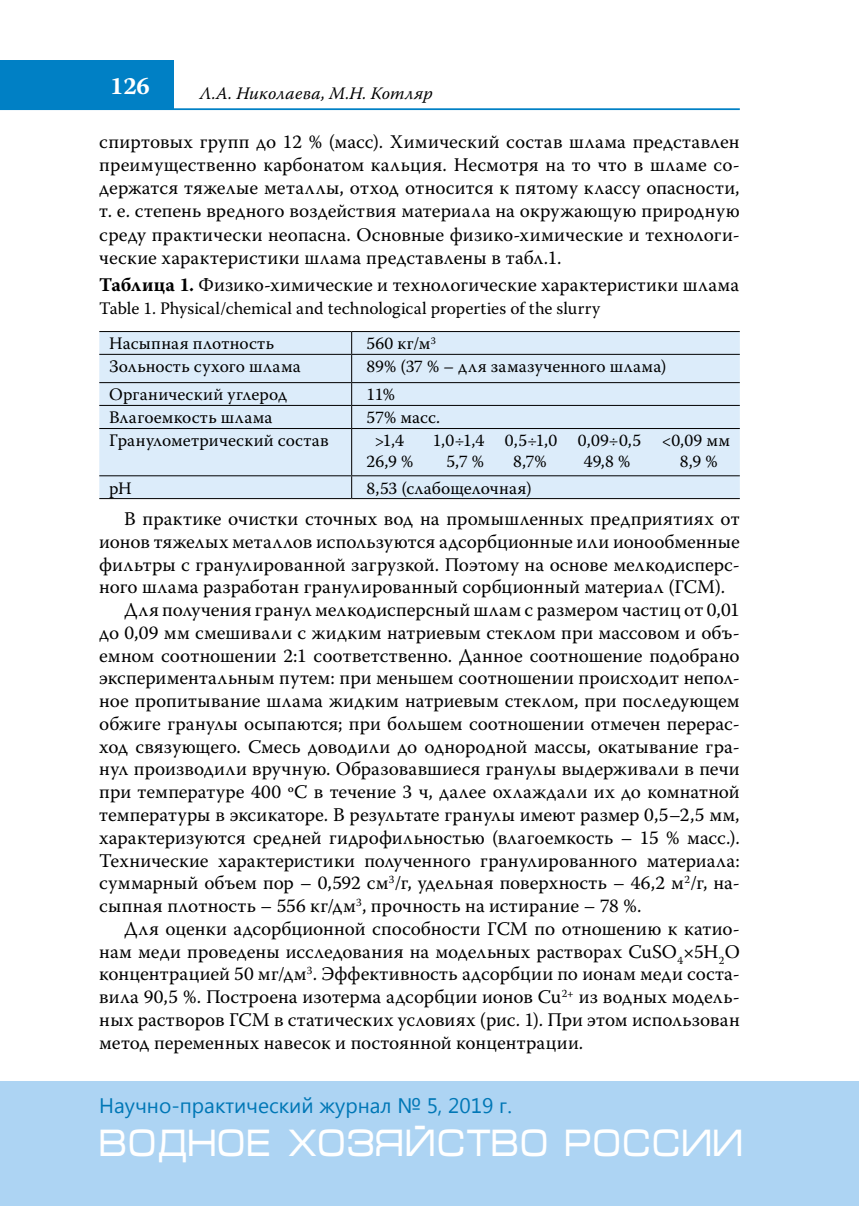
<style>
.page{position:relative;width:859px;height:1206px;background:#fff}
.page>*{position:absolute;margin:0;border:0;box-sizing:border-box;transform-origin:0 0}
.t1{font:38.5px "Micra C";color:#fff;scale:.83 1}
.t2{font:700 24.5px "Warnock Pro";color:#fff}
.t3{font:21px "Segoe UI";color:#0077b6}
.t4{font:19.25px/23.1px "Warnock Pro";letter-spacing:.005em;color:#000;text-align:justify}
.t5{font:17.5px/35.2px "Warnock Pro";letter-spacing:.01em;color:#000}
.t6{font:italic 17.5px "Warnock Pro";letter-spacing:.01em;color:#000}
.s1{font-weight:700}
</style>
<div class="page">
<hr style="left:0;top:108px;width:739px;height:2px;background:#0080c5">
<div style="left:0;top:60px;width:174px;height:50px;background:#0080c5"></div>
<div style="left:0;top:1081px;width:858px;height:124px;background:#add4f3"></div>
<div style="left:99px;top:332px;width:640px;height:166px;background:#dcecfa"></div>
<hr style="left:99px;top:331px;width:252px;height:1px;background:#000">
<hr style="left:351px;top:331px;width:388px;height:1px;background:#000">
<hr style="left:99px;top:354px;width:252px;height:1px;background:#000">
<hr style="left:351px;top:354px;width:388px;height:1px;background:#000">
<hr style="left:99px;top:382px;width:252px;height:1px;background:#000">
<hr style="left:351px;top:382px;width:388px;height:1px;background:#000">
<hr style="left:99px;top:405px;width:252px;height:1px;background:#000">
<hr style="left:351px;top:405px;width:388px;height:1px;background:#000">
<hr style="left:99px;top:428px;width:252px;height:1px;background:#000">
<hr style="left:351px;top:428px;width:388px;height:1px;background:#000">
<hr style="left:99px;top:475px;width:252px;height:1px;background:#000">
<hr style="left:351px;top:475px;width:388px;height:1px;background:#000">
<hr style="left:99px;top:498px;width:252px;height:1px;background:#000">
<hr style="left:351px;top:498px;width:388px;height:1px;background:#000">
<svg style="left:351px;top:332px;width:1px;height:96px"></svg>
<hr style="left:351px;top:429px;width:1px;height:46px;background:#000">
<svg style="left:351px;top:476px;width:1px;height:22px"></svg>
<p class="t2" style="left:110px;top:71px;width:41px">126</p>
<p class="t6" style="left:200px;top:82px;width:234px">Л.А. Николаева, М.Н. Котляр</p>
<p class="t4" style="left:99px;top:130px;width:641px">спиртовых групп до 12 % (масс). Химический состав шлама представлен преимущественно карбонатом кальция. Несмотря на то что в шламе со&shy;держатся тяжелые металлы, отход относится к пятому классу опасности, т. е. степень вредного воздействия материала на окружающую природную среду практически неопасна. Основные физико-химические и технологи&shy;ческие характеристики шлама представлены в табл.1.</p>
<p class="t4" style="left:99px;top:273px;width:641px"><span class="s1">Таблица 1.</span> Физико-химические и технологические характеристики шлама</p>
<p class="t5" style="left:109px;top:290px;width:492px;text-indent:-10px">Table 1. Physical/chemical and technological properties of the slurry<br>Насыпная плотность</p>
<p class="t5" style="left:366px;top:326px;width:71px">560 кг/м<sup>3</sup></p>
<p class="t5" style="left:109px;top:348px;width:193px">Зольность сухого шлама</p>
<p class="t5" style="left:366px;top:348px;width:301px">89% (37 % – для замазученного шлама)</p>
<p class="t5" style="left:109px;top:377px;width:179px">Органический углерод</p>
<p class="t5" style="left:366px;top:377px;width:30px">11%</p>
<p class="t5" style="left:109px;top:399px;width:165px">Влагоемкость шлама</p>
<p class="t5" style="left:366px;top:399px;width:75px">57% масс.</p>
<p class="t5" style="left:109px;top:423px;width:221px">Гранулометрический состав</p>
<p class="t5" style="left:374px;top:423px;width:31px">&gt;1,4</p>
<p class="t5" style="left:432px;top:423px;width:299px">1,0÷1,4 0,5÷1,0 0,09÷0,5 &lt;0,09 мм</p>
<p class="t5" style="left:366px;top:444px;width:48px">26,9 %</p>
<p class="t5" style="left:446px;top:444px;width:39px">5,7 %</p>
<p class="t5" style="left:513px;top:444px;width:35px">8,7%</p>
<p class="t5" style="left:583px;top:444px;width:48px">49,8 %</p>
<p class="t5" style="left:679px;top:444px;width:39px">8,9 %</p>
<p class="t5" style="left:109px;top:470px;width:24px">рН</p>
<p class="t5" style="left:366px;top:470px;width:167px">8,53 (слабощелочная)</p>
<p class="t4" style="left:124px;top:507px;width:617px">В практике очистки сточных вод на промышленных предприятиях от</p>
<p class="t4" style="left:99px;top:529px;width:641px">ионов тяжелых металлов используются адсорбционные или ионообменные</p>
<p class="t4" style="left:99px;top:552px;width:641px">фильтры с гранулированной загрузкой. Поэтому на основе мелкодисперс-</p>
<p class="t4" style="left:99px;top:575px;width:627px">ного шлама разработан гранулированный сорбционный материал (ГСМ).</p>
<p class="t4" style="left:124px;top:598px;width:616px">Для получения гранул мелкодисперсный шлам с размером частиц от 0,01</p>
<p class="t4" style="left:99px;top:620px;width:641px">до 0,09 мм смешивали с жидким натриевым стеклом при массовом и объ-</p>
<p class="t4" style="left:99px;top:643px;width:641px">емном соотношении 2:1 соответственно. Данное соотношение подобрано</p>
<p class="t4" style="left:99px;top:666px;width:641px">экспериментальным путем: при меньшем соотношении происходит непол-</p>
<p class="t4" style="left:99px;top:689px;width:641px">ное пропитывание шлама жидким натриевым стеклом, при последующем</p>
<p class="t4" style="left:99px;top:711px;width:641px">обжиге гранулы осыпаются; при большем соотношении отмечен перерас-</p>
<p class="t4" style="left:99px;top:734px;width:641px">ход связующего. Смесь доводили до однородной массы, окатывание гра-</p>
<p class="t4" style="left:99px;top:757px;width:641px">нул производили вручную. Образовавшиеся гранулы выдерживали в печи</p>
<p class="t4" style="left:99px;top:780px;width:641px">при температуре 400 ºС в течение 3 ч, далее охлаждали их до комнатной</p>
<p class="t4" style="left:99px;top:802px;width:641px">температуры в эксикаторе. В результате гранулы имеют размер 0,5–2,5 мм,</p>
<p class="t4" style="left:99px;top:825px;width:641px">характеризуются средней гидрофильностью (влагоемкость – 15 % масс.).</p>
<p class="t4" style="left:99px;top:848px;width:641px">Технические характеристики полученного гранулированного материала:</p>
<p class="t4" style="left:99px;top:871px;width:641px">суммарный объем пор – 0,592 см<sup>3</sup>/г, удельная поверхность – 46,2 м<sup>2</sup>/г, на-</p>
<p class="t4" style="left:99px;top:893px;width:543px">сыпная плотность – 556 кг/дм<sup>3</sup>, прочность на истирание – 78 %.</p>
<p class="t4" style="left:124px;top:916px;width:617px">Для оценки адсорбционной способности ГСМ по отношению к катио-</p>
<p class="t4" style="left:99px;top:939px;width:641px">нам меди проведены исследования на модельных растворах CuSO<sub>4</sub>×5Н<sub>2</sub>O</p>
<p class="t4" style="left:99px;top:962px;width:641px">концентрацией 50 мг/дм<sup>3</sup>. Эффективность адсорбции по ионам меди соста-</p>
<p class="t4" style="left:99px;top:984px;width:641px">вила 90,5 %. Построена изотерма адсорбции ионов Cu<sup>2+</sup> из водных модель-</p>
<p class="t4" style="left:99px;top:1007px;width:641px">ных растворов ГСМ в статических условиях (рис. 1). При этом использован</p>
<p class="t4" style="left:99px;top:1030px;width:485px">метод переменных навесок и постоянной концентрации.</p>
<p class="t3" style="left:99px;top:1090px;width:414px">Научно-практический журнал № 5, 2019 г.</p>
<h1 class="t1" style="left:99px;top:1126px;width:777px">ВОДНОЕ ХОЗЯЙСТВО РОССИИ</h1>
</div>
